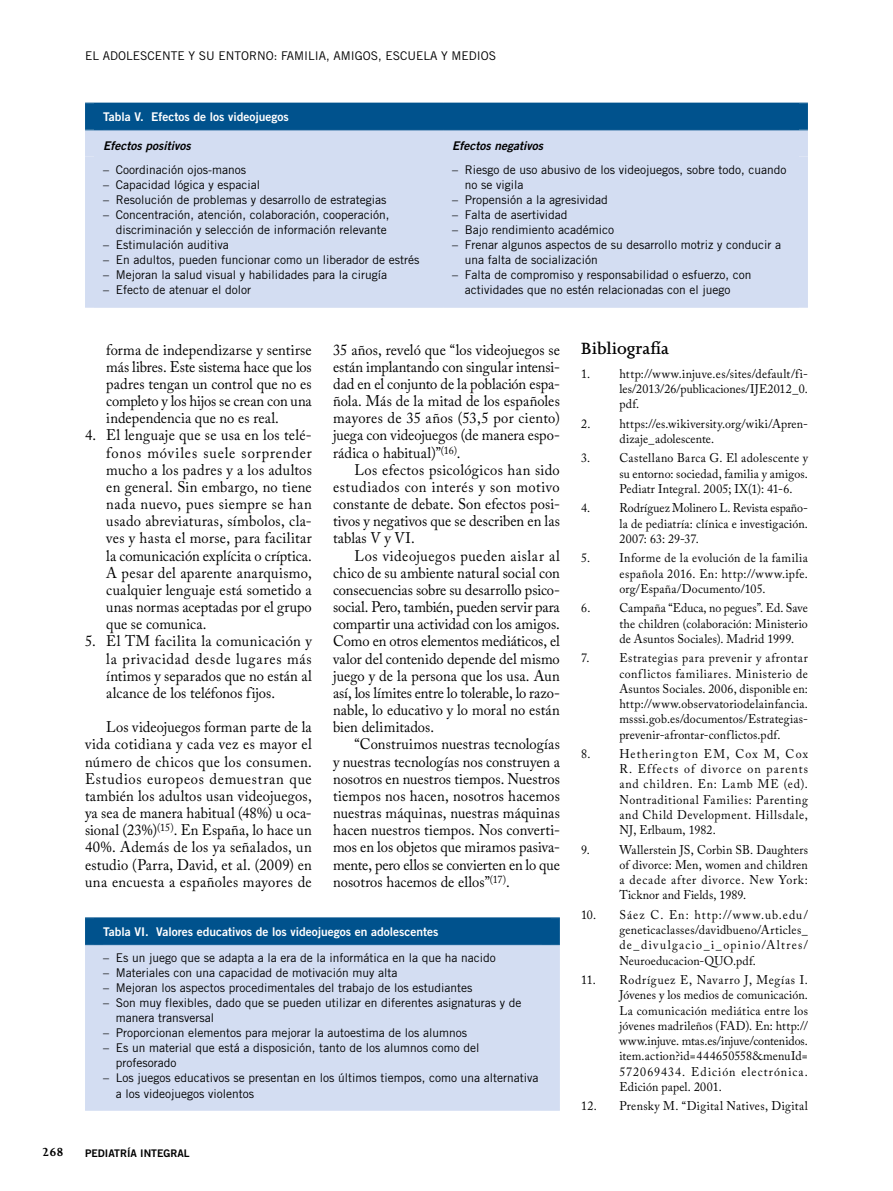
<style>
.page{position:relative;width:893px;height:1191px;background:#fff}
.page>*{position:absolute;margin:0;border:0;box-sizing:border-box;transform-origin:0 0}
.t1{font:600 18.75px "Joanna MT Std";color:#000}
.t2{font:15.3px/17.1px "Adobe Caslon Pro";letter-spacing:.005em;color:#000;text-align:justify;scale:.95 1}
.t3{font:700 13.5px "Joanna MT Std";color:#000}
.t4{font:12.6px/15.3px "Adobe Caslon Pro";letter-spacing:.02em;color:#000;text-align:justify;scale:.95 1}
.t5{font:12px/15px "Trade Gothic";color:#000}
.t6{font:12px "Trade Gothic Bold Two";color:#fff}
.t7{font:italic 12px "Trade Gothic Bold Two";color:#000}
.t8{font:10.5px "Trade Gothic Bold Two";color:#000}
</style>
<div class="page">
<div style="left:94px;top:103px;width:705px;height:27px;background:#00528d"></div>
<div style="left:103px;top:130px;width:687px;height:177px;background:#d3ddf2"></div>
<div style="left:434px;top:130px;width:18px;height:27px;background:#d3ddf2"></div>
<div style="left:434px;top:157px;width:18px;height:150px;background:#d3ddf2"></div>
<div style="left:85px;top:157px;width:18px;height:150px;background:#d3ddf2"></div>
<div style="left:790px;top:157px;width:18px;height:150px;background:#d3ddf2"></div>
<hr style="left:85px;top:307px;width:358px;height:1px;background:#d3ddf2">
<hr style="left:443px;top:307px;width:365px;height:1px;background:#d3ddf2">
<div style="left:85px;top:130px;width:18px;height:27px;background:#d3ddf2"></div>
<div style="left:790px;top:130px;width:18px;height:27px;background:#d3ddf2"></div>
<div style="left:85px;top:103px;width:18px;height:26px;background:#00528d"></div>
<div style="left:790px;top:103px;width:18px;height:26px;background:#00528d"></div>
<hr style="left:85px;top:129px;width:358px;height:1px;background:#00528d">
<hr style="left:443px;top:129px;width:365px;height:1px;background:#00528d">
<div style="left:94px;top:918px;width:457px;height:26px;background:#00528d"></div>
<div style="left:94px;top:944px;width:457px;height:166px;background:#d3ddf2"></div>
<div style="left:85px;top:945px;width:18px;height:165px;background:#d3ddf2"></div>
<div style="left:542px;top:945px;width:18px;height:165px;background:#d3ddf2"></div>
<hr style="left:85px;top:1110px;width:475px;height:1px;background:#d3ddf2">
<hr style="left:85px;top:917px;width:475px;height:1px;background:#00528d">
<div style="left:85px;top:918px;width:18px;height:26px;background:#00528d"></div>
<div style="left:542px;top:918px;width:18px;height:26px;background:#00528d"></div>
<hr style="left:85px;top:944px;width:475px;height:1px;background:#00528d">
<p class="t5" style="left:85px;top:48px;width:413px">EL ADOLESCENTE Y SU ENTORNO: FAMILIA, AMIGOS, ESCUELA Y MEDIOS</p>
<p class="t6" style="left:103px;top:110px;width:187px">Tabla V. Efectos de los videojuegos</p>
<p class="t7" style="left:103px;top:138px;width:89px">Efectos positivos</p>
<p class="t7" style="left:452px;top:138px;width:92px">Efectos negativos</p>
<p class="t5" style="left:103px;top:162px;width:145px">– Coordinación ojos-manos</p>
<p class="t5" style="left:103px;top:177px;width:159px">– Capacidad lógica y espacial</p>
<p class="t5" style="left:103px;top:192px;width:285px">– Resolución de problemas y desarrollo de estrategias</p>
<p class="t5" style="left:103px;top:207px;width:288px;text-align:right">– Concentración, atención, colaboración, cooperación, discriminación y selección de información relevante</p>
<p class="t5" style="left:103px;top:237px;width:127px">– Estimulación auditiva</p>
<p class="t5" style="left:103px;top:252px;width:318px">– En adultos, pueden funcionar como un liberador de estrés</p>
<p class="t5" style="left:103px;top:267px;width:286px">– Mejoran la salud visual y habilidades para la cirugía</p>
<p class="t5" style="left:103px;top:282px;width:150px">– Efecto de atenuar el dolor</p>
<p class="t5" style="left:465px;top:162px;width:323px;text-indent:-13px">– Riesgo de uso abusivo de los videojuegos, sobre todo, cuando no se vigila</p>
<p class="t5" style="left:452px;top:192px;width:157px">– Propensión a la agresividad</p>
<p class="t5" style="left:452px;top:207px;width:117px">– Falta de asertividad</p>
<p class="t5" style="left:452px;top:222px;width:164px">– Bajo rendimiento académico</p>
<p class="t5" style="left:465px;top:237px;width:318px;text-indent:-13px">– Frenar algunos aspectos de su desarrollo motriz y conducir a una falta de socialización</p>
<p class="t5" style="left:465px;top:267px;width:288px;text-indent:-13px">– Falta de compromiso y responsabilidad o esfuerzo, con actividades que no estén relacionadas con el juego</p>
<p class="t2" style="left:106px;top:341px;width:218px">forma de independizarse y sentirse más libres. Este sistema hace que los padres tengan un control que no es completo y los hijos se crean con una independencia que no es real.</p>
<p class="t2" style="left:106px;top:426px;width:218px;text-indent:-21px">4. El lenguaje que se usa en los telé&shy;fonos móviles suele sorprender mucho a los padres y a los adultos en general. Sin embargo, no tiene nada nuevo, pues siempre se han usado abreviaturas, símbolos, cla&shy;ves y hasta el morse, para facilitar la comunicación explícita o críptica.<br>A pesar del aparente anarquismo, cualquier lenguaje está sometido a unas normas aceptadas por el grupo que se comunica.</p>
<p class="t2" style="left:106px;top:632px;width:218px;text-indent:-21px">5. El TM facilita la comunicación y la privacidad desde lugares más íntimos y separados que no están al alcance de los teléfonos fijos.</p>
<p class="t2" style="left:85px;top:718px;width:240px;text-indent:21px">Los videojuegos forman parte de la vida cotidiana y cada vez es mayor el número de chicos que los consumen.<br>Estudios europeos demuestran que también los adultos usan videojuegos, ya sea de manera habitual (48%) u oca&shy;sional (23%)<sup>(15)</sup>. En España, lo hace un 40%. Además de los ya señalados, un estudio (Parra, David, et al. (2009) en una encuesta a españoles mayores de</p>
<p class="t2" style="left:333px;top:341px;width:240px">35 años, reveló que “los videojuegos se están implantando con singular intensi&shy;dad en el conjunto de la población espa&shy;ñola. Más de la mitad de los españoles mayores de 35 años (53,5 por ciento) juega con videojuegos (de manera espo&shy;rádica o habitual)”<sup>(16)</sup>.</p>
<p class="t2" style="left:333px;top:461px;width:240px;text-indent:21px">Los efectos psicológicos han sido estudiados con interés y son motivo constante de debate. Son efectos posi&shy;tivos y negativos que se describen en las tablas V y VI.</p>
<p class="t2" style="left:333px;top:547px;width:240px;text-indent:21px">Los videojuegos pueden aislar al chico de su ambiente natural social con consecuencias sobre su desarrollo psico&shy;social. Pero, también, pueden servir para compartir una actividad con los amigos.<br>Como en otros elementos mediáticos, el valor del contenido depende del mismo juego y de la persona que los usa. Aun así, los límites entre lo tolerable, lo razo&shy;nable, lo educativo y lo moral no están bien delimitados.</p>
<p class="t2" style="left:333px;top:735px;width:240px;text-indent:21px">“Construimos nuestras tecnologías y nuestras tecnologías nos construyen a nosotros en nuestros tiempos. Nuestros tiempos nos hacen, nosotros hacemos nuestras máquinas, nuestras máquinas hacen nuestros tiempos. Nos converti&shy;mos en los objetos que miramos pasiva&shy;mente, pero ellos se convierten en lo que nosotros hacemos de ellos”<sup>(17)</sup>.</p>
<p class="t6" style="left:103px;top:924px;width:337px">Tabla VI. Valores educativos de los videojuegos en adolescentes</p>
<p class="t5" style="left:103px;top:950px;width:394px">– Es un juego que se adapta a la era de la informática en la que ha nacido</p>
<p class="t5" style="left:103px;top:965px;width:296px">– Materiales con una capacidad de motivación muy alta</p>
<p class="t5" style="left:103px;top:980px;width:371px">– Mejoran los aspectos procedimentales del trabajo de los estudiantes</p>
<p class="t5" style="left:116px;top:995px;width:407px;text-indent:-13px">– Son muy flexibles, dado que se pueden utilizar en diferentes asignaturas y de manera transversal</p>
<p class="t5" style="left:103px;top:1025px;width:366px">– Proporcionan elementos para mejorar la autoestima de los alumnos</p>
<p class="t5" style="left:116px;top:1040px;width:365px;text-indent:-13px">– Es un material que está a disposición, tanto de los alumnos como del profesorado</p>
<p class="t5" style="left:116px;top:1070px;width:424px;text-indent:-13px">– Los juegos educativos se presentan en los últimos tiempos, como una alternativa a los videojuegos violentos</p>
<p class="t3" style="left:42px;top:1144px;width:23px">268</p>
<p class="t8" style="left:85px;top:1146px;width:106px">PEDIATRÍA INTEGRAL</p>
<p class="t1" style="left:581px;top:338px;width:90px">Bibliografía</p>
<p class="t4" style="left:619px;top:366px;width:200px;text-indent:-38px">1. http://www.injuve.es/sites/default/fi&shy;les/2013/26/publicaciones/IJE2012_0. pdf.</p>
<p class="t4" style="left:619px;top:416px;width:200px;text-indent:-38px">2. https://es.wikiversity.org/wiki/Apren&shy;dizaje_adolescente.</p>
<p class="t4" style="left:619px;top:450px;width:200px;text-indent:-38px">3. Castellano Barca G. El adolescente y su entorno: sociedad, familia y amigos.<br>Pediatr Integral. 2005; IX(1): 41-6.</p>
<p class="t4" style="left:619px;top:500px;width:200px;text-indent:-38px">4. Rodríguez Molinero L. Revista españo&shy;la de pediatría: clínica e investigación.<br>2007: 63: 29-37.</p>
<p class="t4" style="left:619px;top:550px;width:200px;text-indent:-38px">5. Informe de la evolución de la familia española 2016. En: http://www.ipfe. org/España/Documento/105.</p>
<p class="t4" style="left:619px;top:600px;width:200px;text-indent:-38px">6. Campaña “Educa, no pegues”. Ed. Save the children (colaboración: Ministerio de Asuntos Sociales). Madrid 1999.</p>
<p class="t4" style="left:619px;top:650px;width:200px;text-indent:-38px">7. Estrategias para prevenir y afrontar conflictos familiares. Ministerio de Asuntos Sociales. 2006, disponible en: http://www.observatoriodelainfancia. msssi.gob.es/documentos/Estrategias&shy;prevenir-afrontar-conflictos.pdf.</p>
<p class="t4" style="left:619px;top:746px;width:200px;text-indent:-38px">8. Hetherington EM, Cox M, Cox R. Effects of divorce on parents and children. En: Lamb ME (ed).<br>Nontraditional Families: Parenting and Child Development. Hillsdale, NJ, Erlbaum, 1982.</p>
<p class="t4" style="left:619px;top:841px;width:200px;text-indent:-38px">9. Wallerstein JS, Corbin SB. Daughters of divorce: Men, women and children a decade after divorce. New York:<br>Ticknor and Fields, 1989.</p>
<p class="t4" style="left:619px;top:907px;width:200px;text-indent:-38px">10. Sáez C. En: http://www.ub.edu/ geneticaclasses/davidbueno/Articles_ de_divulgacio_i_opinio/Altres/ Neuroeducacion-QUO.pdf.</p>
<p class="t4" style="left:619px;top:972px;width:200px;text-indent:-38px">11. Rodríguez E, Navarro J, Megías I.<br>Jóvenes y los medios de comunicación.<br>La comunicación mediática entre los jóvenes madrileños (FAD). En: http:// www.injuve. mtas.es/injuve/contenidos. item.action?id=444650558&amp;menuId= 572069434. Edición electrónica.<br>Edición papel. 2001.</p>
<p class="t4" style="left:581px;top:1098px;width:240px">12. Prensky M. “Digital Natives, Digital</p>
</div>
